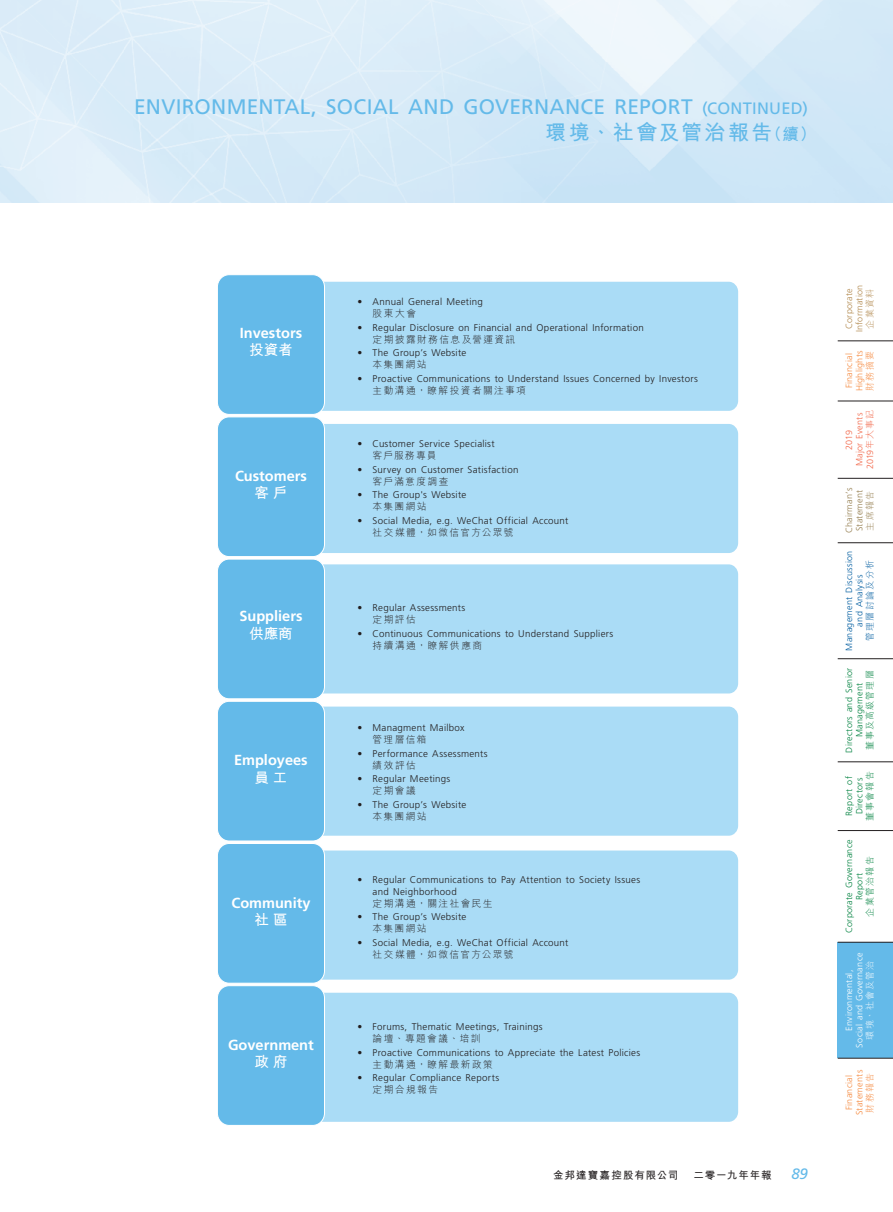
<style>
.page{position:relative;width:893px;height:1212px;background:#fff}
.page>*{position:absolute;margin:0;border:0;box-sizing:border-box;transform-origin:0 0}
.t1{font:21px "Frutiger LT Std";letter-spacing:.015em;color:#64bae9}
.t2{font:700 21px "M Hei HK";letter-spacing:.11em;color:#64bae9}
.t3{font:italic 15px "Frutiger LT Std";color:#64bae9}
.t4{font:700 14.55px/17.5px "Frutiger LT Std";color:#fff;text-align:center}
.t5{font:700 10.5px "M Hei HK";letter-spacing:.09em;color:#231f20}
._01_Body_Text{font:300 9.75px/12px "Frutiger LT Std";letter-spacing:.03em;color:#231f20}
._01_Body_Text-2{font:300 9.75px "M Hei HK";letter-spacing:.14em;color:#231f20}
.t6{font:300 9px/10.5px "Frutiger LT Std";letter-spacing:.03em;color:#028240;text-align:center}
.t7{font:300 9px/10.5px "Frutiger LT Std";letter-spacing:.03em;color:#f5883d;text-align:center}
.t8{font:300 9px/10.5px "Frutiger LT Std";letter-spacing:.03em;color:#fff;text-align:center}
.t9{font:300 9px/10.5px "Frutiger LT Std";letter-spacing:.03em;color:#005da0;text-align:center}
.t10{font:300 9px/10.5px "Frutiger LT Std";letter-spacing:.02em;color:#f26648;text-align:center}
.t11{font:300 9px/10.5px "Frutiger LT Std";letter-spacing:.03em;color:#b1884d;text-align:center}
.t12{font:300 9px/10.5px "Frutiger LT Std";letter-spacing:.025em;color:#937c4d}
.t13{font:300 9px "M Hei HK";letter-spacing:.14em;color:#028240}
.t14{font:300 9px "M Hei HK";letter-spacing:.14em;color:#f5883d}
.t15{font:300 9px "M Hei HK";letter-spacing:.135em;color:#005da0}
.t16{font:300 9px "M Hei HK";letter-spacing:.135em;color:#fff}
.t17{font:300 9px "M Hei HK";color:#b1884d}
.t18{font:300 9px "M Hei HK";color:#937c4d}
.s1{font-size:16.5px}
.s2{font-family:"M Hei HK Bold B5 pc H";font-weight:400}
.s3{font-family:"M Hei HK"}
</style>
<div class="page">
<img style="left:0;top:0;width:893px;height:203px">
<div style="left:838px;top:942px;width:55px;height:116px;background:#64bae9"></div>
<hr style="left:838px;top:340px;width:55px;height:1px;background:#231f20">
<hr style="left:838px;top:401px;width:55px;height:1px;background:#231f20">
<hr style="left:838px;top:478px;width:55px;height:1px;background:#231f20">
<hr style="left:838px;top:542px;width:55px;height:1px;background:#231f20">
<hr style="left:838px;top:658px;width:55px;height:1px;background:#231f20">
<hr style="left:838px;top:761px;width:55px;height:1px;background:#231f20">
<hr style="left:838px;top:830px;width:55px;height:1px;background:#231f20">
<hr style="left:838px;top:942px;width:55px;height:1px;background:#231f20">
<hr style="left:838px;top:1058px;width:55px;height:1px;background:#231f20">
<div style="left:321px;top:282px;width:417px;height:129px;background:#aadcf6"></div>
<div style="left:217px;top:275px;width:107px;height:139px;background:#64bae9;border-radius:12px"></div>
<div style="left:217px;top:274px;width:108px;height:141px;border:1px solid #fff;border-radius:12px"></div>
<div style="left:322px;top:424px;width:416px;height:129px;background:#aadcf6"></div>
<div style="left:217px;top:417px;width:107px;height:140px;background:#64bae9;border-radius:12px"></div>
<div style="left:217px;top:416px;width:108px;height:141px;border:1px solid #fff;border-radius:12px"></div>
<div style="left:323px;top:706px;width:415px;height:130px;background:#aadcf6"></div>
<div style="left:217px;top:701px;width:107px;height:140px;background:#64bae9;border-radius:12px"></div>
<div style="left:217px;top:701px;width:108px;height:140px;border:1px solid #fff;border-radius:12px"></div>
<div style="left:321px;top:850px;width:417px;height:129px;background:#aadcf6"></div>
<div style="left:217px;top:843px;width:107px;height:140px;background:#64bae9;border-radius:12px"></div>
<div style="left:217px;top:843px;width:108px;height:141px;border:1px solid #fff;border-radius:12px"></div>
<div style="left:321px;top:993px;width:417px;height:129px;background:#aadcf6"></div>
<div style="left:217px;top:986px;width:107px;height:139px;background:#64bae9;border-radius:12px"></div>
<div style="left:217px;top:985px;width:108px;height:141px;border:1px solid #fff;border-radius:12px"></div>
<div style="left:324px;top:564px;width:414px;height:129px;background:#aadcf6"></div>
<div style="left:217px;top:559px;width:107px;height:140px;background:#64bae9;border-radius:12px"></div>
<div style="left:217px;top:558px;width:108px;height:141px;border:1px solid #fff;border-radius:12px"></div>
<h1 class="t1" style="left:134px;top:95px;width:675px">ENVIRONMENTAL, SOCIAL AND GOVERNANCE REPORT <span class="s1">(CONTINUED)</span></h1>
<h1 class="t2" style="left:545px;top:117px;width:272px">環境、社會及管治報告<span class="s1">（續）</span></h1>
<p class="t4" style="left:240px;top:324px;width:64px">Investors<span class="s2">投資者</span></p>
<p class="t4" style="left:235px;top:467px;width:74px">Customers<span class="s2">客戶</span></p>
<p class="t4" style="left:239px;top:607px;width:65px">Suppliers<span class="s2">供應商</span></p>
<p class="t4" style="left:234px;top:752px;width:75px">Employees<span class="s2">員工</span></p>
<p class="t4" style="left:231px;top:894px;width:81px">Community<span class="s2">社區</span></p>
<p class="t4" style="left:228px;top:1036px;width:87px">Government<span class="s2">政府</span></p>
<p class="_01_Body_Text" style="left:358px;top:296px;width:127px">• Annual General Meeting</p>
<p class="_01_Body_Text-2" style="left:373px;top:309px;width:45px">股東大會</p>
<p class="_01_Body_Text" style="left:358px;top:322px;width:288px">• Regular Disclosure on Financial and Operational Information</p>
<p class="_01_Body_Text-2" style="left:373px;top:334px;width:144px">定期披露財務信息及營運資訊</p>
<p class="_01_Body_Text" style="left:358px;top:347px;width:110px">• The Group’s Website</p>
<p class="_01_Body_Text-2" style="left:373px;top:360px;width:55px">本集團網站</p>
<p class="_01_Body_Text" style="left:358px;top:373px;width:342px">• Proactive Communications to Understand Issues Concerned by Investors</p>
<p class="_01_Body_Text-2" style="left:373px;top:385px;width:155px">主動溝通，瞭解投資者關注事項</p>
<p class="_01_Body_Text" style="left:358px;top:438px;width:139px">• Customer Service Specialist</p>
<p class="_01_Body_Text-2" style="left:373px;top:451px;width:65px">客戶服務專員</p>
<p class="_01_Body_Text" style="left:358px;top:463px;width:162px">• Survey on Customer Satisfaction</p>
<p class="_01_Body_Text-2" style="left:373px;top:476px;width:77px">客戶滿意度調查</p>
<p class="_01_Body_Text" style="left:358px;top:489px;width:110px">• The Group's Website</p>
<p class="_01_Body_Text-2" style="left:373px;top:502px;width:55px">本集團網站</p>
<p class="_01_Body_Text" style="left:358px;top:514px;width:212px">• Social Media, e.g. WeChat Official Account</p>
<p class="_01_Body_Text-2" style="left:373px;top:527px;width:143px">社交媒體，如微信官方公眾號</p>
<p class="_01_Body_Text" style="left:358px;top:602px;width:109px">• Regular Assessments</p>
<p class="_01_Body_Text-2" style="left:373px;top:615px;width:45px">定期評估</p>
<p class="_01_Body_Text" style="left:358px;top:628px;width:257px">• Continuous Communications to Understand Suppliers</p>
<p class="_01_Body_Text-2" style="left:373px;top:640px;width:111px">持續溝通，瞭解供應商</p>
<p class="_01_Body_Text" style="left:358px;top:722px;width:109px">• Managment Mailbox</p>
<p class="_01_Body_Text-2" style="left:373px;top:735px;width:56px">管理層信箱</p>
<p class="_01_Body_Text" style="left:358px;top:747px;width:132px">• Performance Assessments</p>
<p class="_01_Body_Text-2" style="left:373px;top:760px;width:45px">績效評估</p>
<p class="_01_Body_Text" style="left:358px;top:773px;width:94px">• Regular Meetings</p>
<p class="_01_Body_Text-2" style="left:373px;top:786px;width:45px">定期會議</p>
<p class="_01_Body_Text" style="left:358px;top:798px;width:110px">• The Group’s Website</p>
<p class="_01_Body_Text-2" style="left:373px;top:811px;width:55px">本集團網站</p>
<p class="_01_Body_Text" style="left:373px;top:873px;width:269px;text-indent:-15px">• Regular Communications to Pay Attention to Society Issues and Neighborhood</p>
<p class="_01_Body_Text-2" style="left:373px;top:898px;width:121px">定期溝通，關注社會民生</p>
<p class="_01_Body_Text" style="left:358px;top:911px;width:110px">• The Group’s Website</p>
<p class="_01_Body_Text-2" style="left:373px;top:924px;width:55px">本集團網站</p>
<p class="_01_Body_Text" style="left:358px;top:936px;width:212px">• Social Media, e.g. WeChat Official Account</p>
<p class="_01_Body_Text-2" style="left:373px;top:949px;width:143px">社交媒體，如微信官方公眾號</p>
<p class="_01_Body_Text" style="left:358px;top:1021px;width:186px">• Forums, Thematic Meetings, Trainings</p>
<p class="_01_Body_Text-2" style="left:373px;top:1034px;width:109px">論壇、專題會議、培訓</p>
<p class="_01_Body_Text" style="left:358px;top:1046px;width:284px">• Proactive Communications to Appreciate the Latest Policies</p>
<p class="_01_Body_Text-2" style="left:373px;top:1059px;width:122px">主動溝通，瞭解最新政策</p>
<p class="_01_Body_Text" style="left:358px;top:1072px;width:143px">• Regular Compliance Reports</p>
<p class="_01_Body_Text-2" style="left:373px;top:1085px;width:67px">定期合規報告</p>
<p class="t5" style="left:553px;top:1167px;width:127px">金邦達寶嘉控股有限公司</p>
<p class="t5" style="left:693px;top:1167px;width:80px">二零一九年年報</p>
<h2 class="t3" style="left:791px;top:1165px;width:18px">89</h2>
<p class="t11" style="left:844px;top:332px;width:49px;rotate:-90deg">Corporate<br>Information</p>
<p class="t17" style="left:865px;top:329px;width:42px;rotate:-90deg">企業資料</p>
<p class="t7" style="left:844px;top:391px;width:42px;rotate:-90deg">Financial<br>Highlights</p>
<p class="t14" style="left:865px;top:391px;width:41px;rotate:-90deg">財務摘要</p>
<p class="t10" style="left:844px;top:469px;width:61px;rotate:-90deg">2019<br>Major Events<br>2019<span class="s3">年大事記</span></p>
<p class="t12" style="left:844px;top:533px;width:47px;rotate:-90deg">Chairman’s<br>Statement</p>
<p class="t18" style="left:865px;top:530px;width:41px;rotate:-90deg">主席報告</p>
<p class="t9" style="left:844px;top:651px;width:102px;rotate:-90deg">Management Discussion and Analysis</p>
<p class="t15" style="left:865px;top:641px;width:82px;rotate:-90deg">管理層討論及分析</p>
<p class="t6" style="left:844px;top:753px;width:86px;rotate:-90deg">Directors and Senior<br>Management</p>
<p class="t13" style="left:865px;top:750px;width:82px;rotate:-90deg">董事及高級管理層</p>
<p class="t6" style="left:844px;top:816px;width:41px;text-align:left;rotate:-90deg">Report of<br>Directors</p>
<p class="t13" style="left:865px;top:821px;width:51px;rotate:-90deg">董事會報告</p>
<p class="t6" style="left:844px;top:933px;width:95px;rotate:-90deg">Corporate Governance<br>Report</p>
<p class="t13" style="left:865px;top:916px;width:62px;rotate:-90deg">企業管治報告</p>
<p class="t8" style="left:844px;top:1047px;width:96px;rotate:-90deg">Environmental,<br>Social and Governance</p>
<p class="t16" style="left:865px;top:1040px;width:81px;rotate:-90deg">環境、社會及管治</p>
<p class="t7" style="left:844px;top:1115px;width:47px;rotate:-90deg">Financial<br>Statements</p>
<p class="t14" style="left:865px;top:1112px;width:41px;rotate:-90deg">財務報告</p>
</div>
